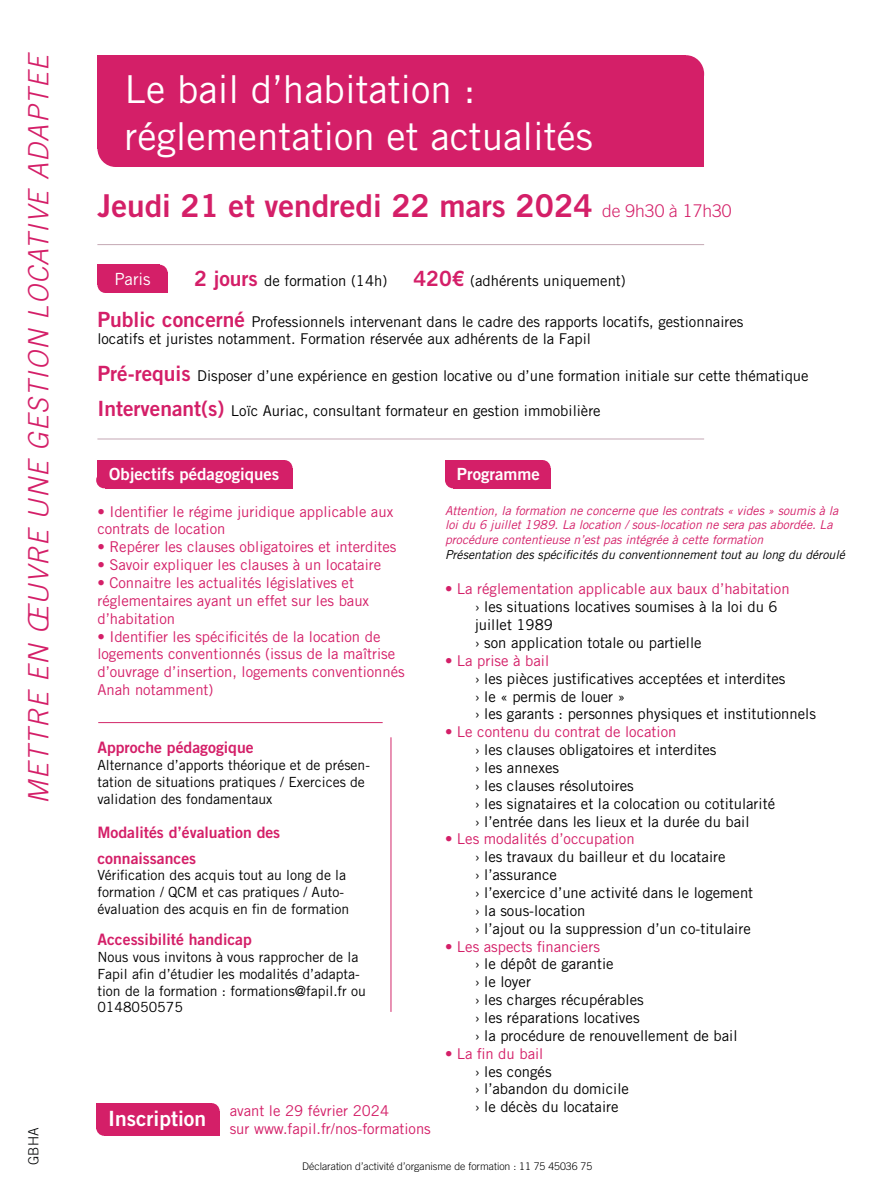
<style>
.page{position:relative;width:893px;height:1191px;background:#fff}
.page>*{position:absolute;margin:0;border:0;box-sizing:border-box;transform-origin:0 0}
.t1{font:38.5px/46.2px "Trade Gothic LT Std";color:#fff}
.t2{font:31.5px "Trade Gothic LT Std Bd 2";color:#d41f68}
.t3{font:italic 300 28px "Trade Gothic LT Std";letter-spacing:.05em;color:#d41f68}
.t4{font:21px "Trade Gothic LT Std Bd 2";color:#fff}
.t5{font:16.8px "Trade Gothic LT Std Bd 2";color:#fff}
.t6{font:16.8px "Trade Gothic LT Std";color:#fff}
.t7{font:15.75px/25.2px "Trade Gothic LT Std Bd 2";color:#d41f68}
.t8{font:14.88px/17.8px "Trade Gothic LT Std";color:#000}
.t9{font:14.88px/17.8px "Trade Gothic LT Std";color:#d41f68}
.t10{font:14px/16.8px "Trade Gothic LT Std";color:#000}
.t11{font:300 14px "Trade Gothic LT Std";color:#020304}
.t12{font:italic 12.25px/14.7px "Trade Gothic LT Std";color:#d41f68}
.t13{font:300 10.5px "Trade Gothic LT Std";color:#000}
.s1{font-family:"Trade Gothic LT Std";font-weight:300;font-size:17.5px}
.s2{font-family:"Trade Gothic LT Std Bd 2";font-size:21px;color:#d41f68}
.s3{color:#000}
</style>
<div class="page">
<div style="left:96px;top:472px;width:16px;height:16px;background:#d41f68;border-radius:50%"></div>
<div style="left:453px;top:468px;width:98px;height:20px;background:#d41f68"></div>
<div style="left:535px;top:460px;width:16px;height:16px;background:#d41f68;border-radius:50%"></div>
<div style="left:445px;top:472px;width:16px;height:16px;background:#d41f68;border-radius:50%"></div>
<div style="left:445px;top:460px;width:98px;height:20px;background:#d41f68"></div>
<div style="left:96px;top:1119px;width:16px;height:16px;background:#d41f68;border-radius:50%"></div>
<div style="left:104px;top:1111px;width:116px;height:24px;background:#d41f68"></div>
<div style="left:204px;top:1103px;width:16px;height:16px;background:#d41f68;border-radius:50%"></div>
<div style="left:96px;top:1103px;width:116px;height:25px;background:#d41f68"></div>
<div style="left:116px;top:73px;width:588px;height:94px;background:#d41f68"></div>
<div style="left:668px;top:55px;width:36px;height:38px;background:#d41f68;border-radius:50%"></div>
<div style="left:97px;top:129px;width:37px;height:38px;background:#d41f68;border-radius:50%"></div>
<div style="left:97px;top:55px;width:589px;height:93px;background:#d41f68"></div>
<div style="left:105px;top:273px;width:63px;height:20px;background:#d41f68"></div>
<div style="left:152px;top:265px;width:16px;height:16px;background:#d41f68;border-radius:50%"></div>
<div style="left:97px;top:277px;width:16px;height:16px;background:#d41f68;border-radius:50%"></div>
<div style="left:97px;top:265px;width:63px;height:20px;background:#d41f68"></div>
<div style="left:105px;top:468px;width:188px;height:20px;background:#d41f68"></div>
<div style="left:277px;top:460px;width:16px;height:16px;background:#d41f68;border-radius:50%"></div>
<div style="left:97px;top:460px;width:188px;height:20px;background:#d41f68"></div>
<hr style="left:97px;top:244px;width:607px;height:1px;background:#c4a8b4">
<hr style="left:97px;top:438px;width:607px;height:1px;background:#c4a8b4">
<hr style="left:98px;top:722px;width:285px;height:1px;background:#d2286a">
<hr style="left:390px;top:737px;width:1px;height:275px;background:#d2286a">
<p class="t3" style="left:22px;top:804px;width:753px;rotate:-90deg">METTRE EN ŒUVRE UNE GESTION LOCATIVE ADAPTEE</p>
<p class="t11" style="left:25px;top:1165px;width:39px;rotate:-90deg">GBHA</p>
<p class="t1" style="left:125px;top:66px;width:470px">Le bail d’habitation : réglementation et actualités</p>
<p class="t2" style="left:97px;top:186px;width:636px">Jeudi 21 et vendredi 22 mars 2024 <span class="s1">de 9h30 à 17h30</span></p>
<p class="t6" style="left:114px;top:269px;width:38px">Paris</p>
<p class="t8" style="left:194px;top:272px;width:195px"><span class="s2">2 jours</span> de formation (14h)</p>
<p class="t8" style="left:97px;top:312px;width:648px"><span class="s2">Public concerné</span> Professionnels intervenant dans le cadre des rapports locatifs, gestionnaires locatifs et juristes notamment. Formation réservée aux adhérents de la Fapil</p>
<p class="t8" style="left:413px;top:272px;width:214px"><span class="s2">420€</span> (adhérents uniquement)</p>
<p class="t8" style="left:97px;top:367px;width:713px"><span class="s2">Pré-requis</span> Disposer d’une expérience en gestion locative ou d’une formation initiale sur cette thématique</p>
<p class="t8" style="left:97px;top:402px;width:505px"><span class="s2">Intervenant(s)</span> Loïc Auriac, consultant formateur en gestion immobilière</p>
<p class="t5" style="left:109px;top:464px;width:172px">Objectifs pédagogiques</p>
<p class="t9" style="left:97px;top:502px;width:297px">• Identifier le régime juridique applicable aux contrats de location</p>
<p class="t9" style="left:97px;top:538px;width:301px">• Repérer les clauses obligatoires et interdites</p>
<p class="t9" style="left:97px;top:555px;width:285px">• Savoir expliquer les clauses à un locataire</p>
<p class="t9" style="left:97px;top:573px;width:273px">• Connaitre les actualités législatives et réglementaires ayant un effet sur les baux d’habitation</p>
<p class="t9" style="left:97px;top:627px;width:309px">• Identifier les spécificités de la location de logements conventionnés (issus de la maîtrise d’ouvrage d’insertion, logements conventionnés Anah notamment)</p>
<p class="t7" style="left:97px;top:735px;width:158px">Approche pédagogique</p>
<p class="t10" style="left:97px;top:756px;width:274px">Alternance d’apports théorique et de présen&shy;tation de situations pratiques / Exercices de validation des fondamentaux</p>
<p class="t7" style="left:97px;top:820px;width:184px">Modalités d’évaluation des connaissances</p>
<p class="t10" style="left:97px;top:867px;width:253px">Vérification des acquis tout au long de la formation / QCM et cas pratiques / Auto&shy;évaluation des acquis en fin de formation</p>
<p class="t7" style="left:97px;top:926px;width:156px">Accessibilité handicap</p>
<p class="t10" style="left:97px;top:948px;width:270px">Nous vous invitons à vous rapprocher de la Fapil afin d’étudier les modalités d’adapta&shy;tion de la formation : formations@fapil.fr ou 0148050575</p>
<p class="t4" style="left:108px;top:1105px;width:100px">Inscription</p>
<p class="t9" style="left:230px;top:1101px;width:161px">avant le 29 février 2024</p>
<p class="t9" style="left:230px;top:1119px;width:203px">sur www.fapil.fr/nos-formations</p>
<p class="t5" style="left:457px;top:464px;width:84px">Programme</p>
<p class="t12" style="left:445px;top:503px;width:401px">Attention, la formation ne concerne que les contrats « vides » soumis à la loi du 6 juillet 1989. La location / sous-location ne sera pas abordée. La procédure contentieuse n’est pas intégrée à cette formation<br><span class="s3">Présentation des spécificités du conventionnement tout au long du déroulé</span></p>
<p class="t9" style="left:445px;top:580px;width:346px">• La réglementation applicable aux baux d’habitation</p>
<p class="t8" style="left:475px;top:598px;width:304px">› les situations locatives soumises à la loi du 6 juillet 1989</p>
<p class="t8" style="left:475px;top:633px;width:228px">› son application totale ou partielle</p>
<p class="t9" style="left:445px;top:651px;width:106px">• La prise à bail</p>
<p class="t8" style="left:475px;top:669px;width:312px">› les pièces justificatives acceptées et interdites</p>
<p class="t8" style="left:475px;top:687px;width:152px">› le « permis de louer »</p>
<p class="t8" style="left:475px;top:705px;width:343px">› les garants : personnes physiques et institutionnels</p>
<p class="t9" style="left:445px;top:723px;width:233px">• Le contenu du contrat de location</p>
<p class="t8" style="left:475px;top:740px;width:243px">› les clauses obligatoires et interdites</p>
<p class="t8" style="left:475px;top:758px;width:86px">› les annexes</p>
<p class="t8" style="left:475px;top:776px;width:161px">› les clauses résolutoires</p>
<p class="t8" style="left:475px;top:794px;width:302px">› les signataires et la colocation ou cotitularité</p>
<p class="t8" style="left:475px;top:812px;width:276px">› l’entrée dans les lieux et la durée du bail</p>
<p class="t9" style="left:445px;top:830px;width:191px">• Les modalités d’occupation</p>
<p class="t8" style="left:475px;top:848px;width:252px">› les travaux du bailleur et du locataire</p>
<p class="t8" style="left:475px;top:865px;width:84px">› l’assurance</p>
<p class="t8" style="left:475px;top:883px;width:280px">› l’exercice d’une activité dans le logement</p>
<p class="t8" style="left:475px;top:901px;width:112px">› la sous-location</p>
<p class="t8" style="left:475px;top:919px;width:278px">› l’ajout ou la suppression d’un co-titulaire</p>
<p class="t9" style="left:445px;top:937px;width:156px">• Les aspects financiers</p>
<p class="t8" style="left:475px;top:955px;width:140px">› le dépôt de garantie</p>
<p class="t8" style="left:475px;top:973px;width:58px">› le loyer</p>
<p class="t8" style="left:475px;top:990px;width:170px">› les charges récupérables</p>
<p class="t8" style="left:475px;top:1008px;width:166px">› les réparations locatives</p>
<p class="t8" style="left:475px;top:1026px;width:264px">› la procédure de renouvellement de bail</p>
<p class="t9" style="left:445px;top:1044px;width:100px">• La fin du bail</p>
<p class="t8" style="left:475px;top:1062px;width:78px">› les congés</p>
<p class="t8" style="left:475px;top:1080px;width:156px">› l’abandon du domicile</p>
<p class="t8" style="left:475px;top:1097px;width:145px">› le décès du locataire</p>
<p class="t13" style="left:302px;top:1160px;width:291px">Déclaration d’activité d’organisme de formation : 11 75 45036 75</p>
</div>
